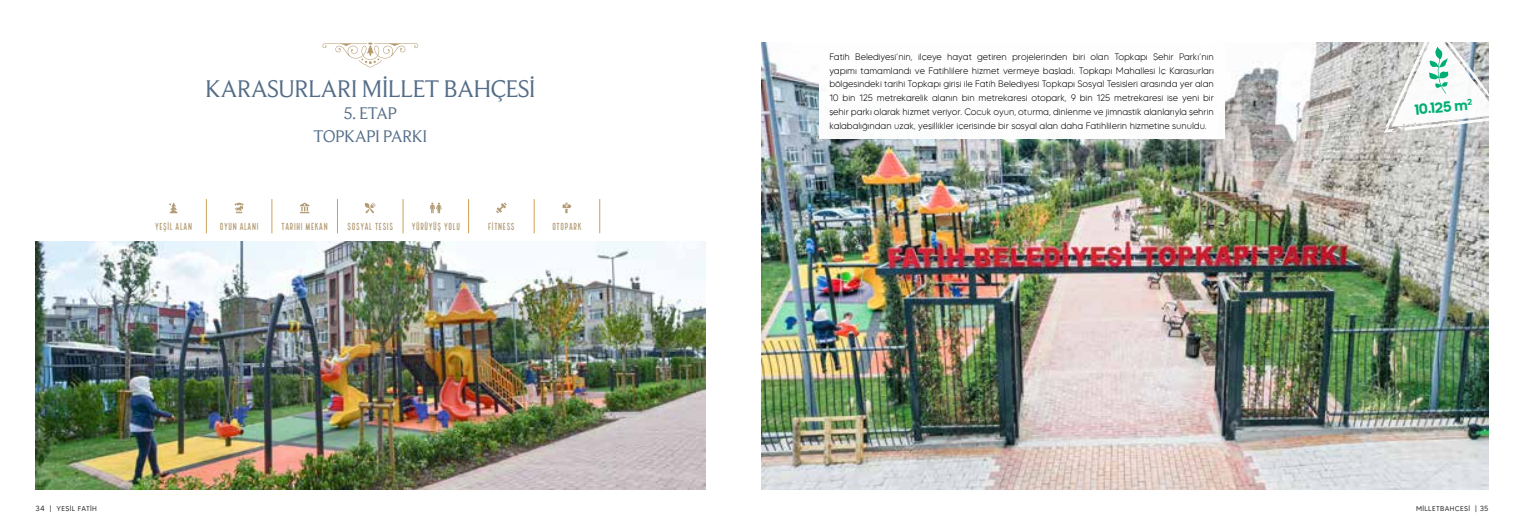
<style>
.page{position:relative;width:1524px;height:532px;background:#fff}
.page>*{position:absolute;margin:0;border:0;box-sizing:border-box;transform-origin:0 0}
.t1{font:25px "Beaufort Pro";letter-spacing:-.035em;color:#536c87}
.t2{font:17.5px/22.5px "Beaufort Pro";letter-spacing:-.035em;color:#536c87;text-align:center}
.t3{font:700 15px "adineue PRO";color:#00ae74}
.t4{font:10px "Local Brewery Four";color:#b39b75}
.t5{font:300 9.38px/13.8px "Tommy Soft";letter-spacing:-.01em;color:#000;text-align:justify}
.t6{font:7px "Tommy Soft";letter-spacing:.05em;color:#414042}
.s1{font-size:7.5px}
</style>
<div class="page">
<svg style="left:322px;top:43px;width:96px;height:24px"></svg>
<img style="left:35px;top:241px;width:670px;height:248px">
<img style="left:762px;top:43px;width:726px;height:446px">
<div style="left:819px;top:43px;width:405px;height:96px;background:#fff"></div>
<svg style="left:206px;top:199px;width:1px;height:34px"></svg>
<svg style="left:272px;top:199px;width:1px;height:34px"></svg>
<svg style="left:337px;top:199px;width:1px;height:34px"></svg>
<svg style="left:403px;top:199px;width:1px;height:34px"></svg>
<svg style="left:468px;top:199px;width:1px;height:34px"></svg>
<svg style="left:534px;top:199px;width:1px;height:34px"></svg>
<svg style="left:599px;top:199px;width:1px;height:34px"></svg>
<svg style="left:169px;top:202px;width:9px;height:11px"></svg>
<svg style="left:235px;top:202px;width:8px;height:11px"></svg>
<svg style="left:300px;top:202px;width:9px;height:11px"></svg>
<svg style="left:364px;top:202px;width:12px;height:11px"></svg>
<svg style="left:430px;top:202px;width:12px;height:11px"></svg>
<svg style="left:496px;top:202px;width:11px;height:11px"></svg>
<svg style="left:562px;top:202px;width:9px;height:11px"></svg>
<svg style="left:1384px;top:42px;width:105px;height:91px"></svg>
<h1 class="t1" style="left:205px;top:74px;width:332px">KARASURLARI MİLLET BAHÇESİ</h1>
<h2 class="t2" style="left:313px;top:102px;width:116px">5. ETAP<br>TOPKAPI PARKI</h2>
<p class="t4" style="left:155px;top:221px;width:39px">YEŞİL ALAN</p>
<p class="t4" style="left:219px;top:221px;width:41px">OYUN ALANI</p>
<p class="t4" style="left:281px;top:221px;width:48px">TARIHI MEKAN</p>
<p class="t4" style="left:347px;top:221px;width:48px">SOSYAL TESIS</p>
<p class="t4" style="left:411px;top:221px;width:50px">YÜRÜYÜŞ YOLU</p>
<p class="t4" style="left:488px;top:221px;width:28px">FİTNESS</p>
<p class="t4" style="left:552px;top:221px;width:31px">OTOPARK</p>
<p class="t5" style="left:829px;top:50px;width:386px">Fatih Belediyesi’nin, ilçeye hayat getiren projelerinden biri olan Topkapı Şehir Parkı’nın yapımı tamamlandı ve Fatihlilere hizmet vermeye başladı. Topkapı Mahallesi İç Karasurları bölgesindeki tarihi Topkapı girişi ile Fatih Belediyesi Topkapı Sosyal Tesisleri arasında yer alan 10 bin 125 metrekarelik alanın bin metrekaresi otopark, 9 bin 125 metrekaresi ise yeni bir şehir parkı olarak hizmet veriyor. Çocuk oyun, oturma, dinlenme ve jimnastik alanlarıyla şehrin kalabalığından uzak, yeşillikler içerisinde bir sosyal alan daha Fatihlilerin hizmetine sunuldu.</p>
<h3 class="t3" style="left:1414px;top:101px;width:59px;rotate:-5deg">10.125 m<sup>2</sup></h3>
<p class="t6" style="left:35px;top:504px;width:63px"><span class="s1">34 |</span> YEŞİL FATİH</p>
<p class="t6" style="left:1416px;top:504px;width:74px">MİLLETBAHÇESİ <span class="s1">| 35</span></p>
</div>
